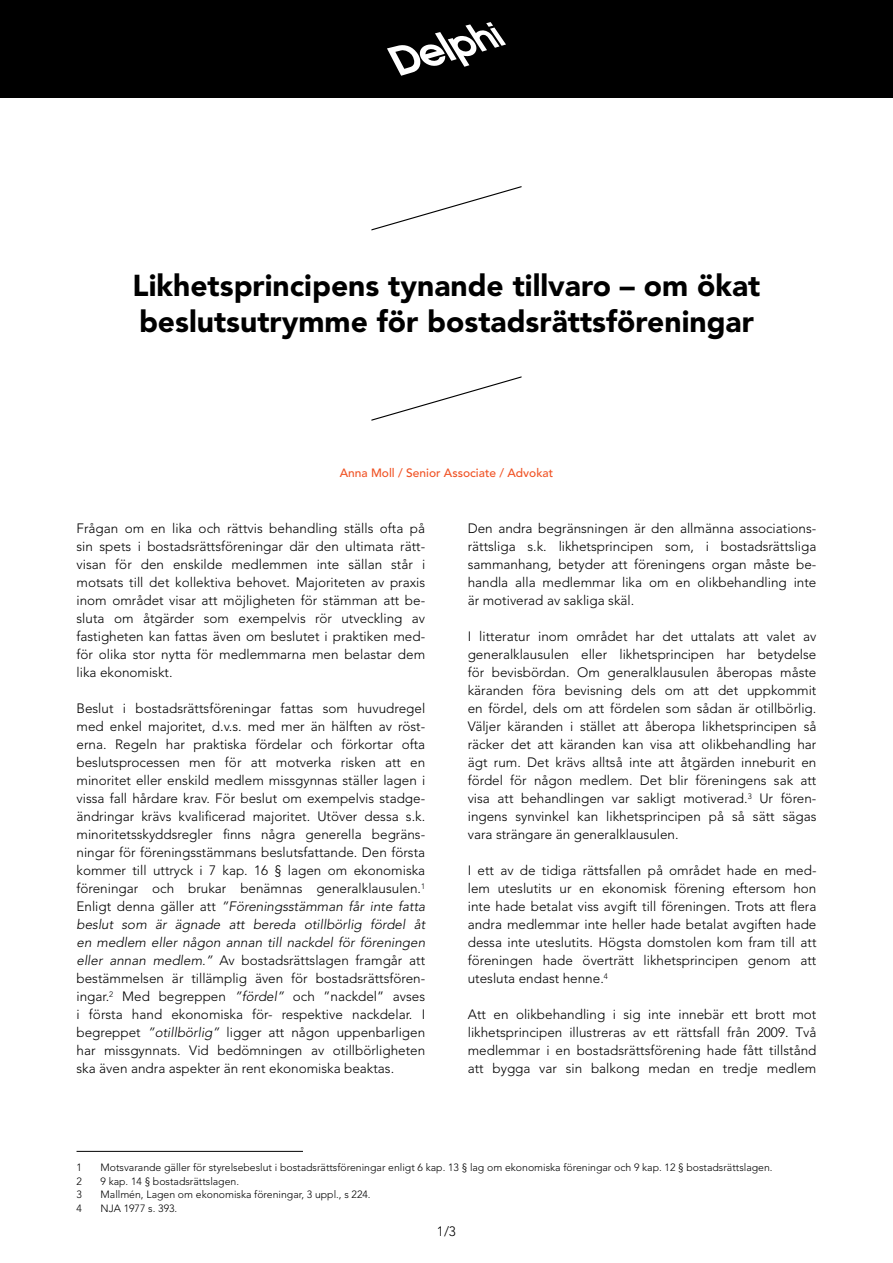
<style>
.page{position:relative;width:893px;height:1263px;background:#fff}
.page>*{position:absolute;margin:0;border:0;box-sizing:border-box;transform-origin:0 0}
.t1{font:900 30px/36px "Avenir LT Std";color:#000}
.t2{font:300 13.5px/18px "Avenir LT Std";color:#000;text-align:justify}
.t3{font:500 12px "Avenir LT Std";color:#f05325}
.t4{font:300 10.5px "Avenir LT Std";color:#000}
.s1{font-style:italic}
</style>
<div class="page">
<div style="left:0;top:0;width:893px;height:98px;background:#000"></div>
<svg style="left:387px;top:22px;width:119px;height:54px"></svg>
<svg style="left:371px;top:186px;width:150px;height:44px"></svg>
<svg style="left:371px;top:376px;width:150px;height:45px"></svg>
<hr style="left:77px;top:1151px;width:226px;height:1px;background:#000">
<h1 class="t1" style="left:133px;top:267px;width:629px">Likhetsprincipens tynande tillvaro – om ökat beslutsutrymme för bostadsrättsföreningar</h1>
<p class="t3" style="left:340px;top:466px;width:215px">Anna Moll / Senior Associate / Advokat</p>
<p class="t2" style="left:77px;top:520px;width:350px">Frågan om en lika och rättvis behandling ställs ofta på sin spets i bostadsrättsföreningar där den ultimata rätt&shy;visan för den enskilde medlemmen inte sällan står i motsats till det kollektiva behovet. Majoriteten av praxis inom området visar att möjligheten för stämman att be&shy;sluta om åtgärder som exempelvis rör utveckling av fastigheten kan fattas även om beslutet i praktiken med&shy;för olika stor nytta för medlemmarna men belastar dem lika ekonomiskt.</p>
<p class="t2" style="left:77px;top:700px;width:350px">Beslut i bostadsrättsföreningar fattas som huvudregel med enkel majoritet, d.v.s. med mer än hälften av röst&shy;erna. Regeln har praktiska fördelar och förkortar ofta beslutsprocessen men för att motverka risken att en minoritet eller enskild medlem missgynnas ställer lagen i vissa fall hårdare krav. För beslut om exempelvis stadge&shy;ändringar krävs kvalificerad majoritet. Utöver dessa s.k. minoritetsskyddsregler finns några generella begräns&shy;ningar för föreningsstämmans beslutsfattande. Den första kommer till uttryck i 7 kap. 16 § lagen om ekonomiska föreningar och brukar benämnas generalklausulen.<sup>1<br></sup>Enligt denna gäller att <span class="s1">”Föreningsstämman får inte fatta beslut som är ägnade att bereda otillbörlig fördel åt en medlem eller någon annan till nackdel för föreningen eller annan medlem.”</span> Av bostadsrättslagen framgår att bestämmelsen är tillämplig även för bostadsrättsfören&shy;ingar.<sup>2</sup> Med begreppen <span class="s1">”fördel”</span> och ”nackdel” avses i första hand ekonomiska för- respektive nackdelar. I begreppet <span class="s1">”otillbörlig”</span> ligger att någon uppenbarligen har missgynnats. Vid bedömningen av otillbörligheten ska även andra aspekter än rent ekonomiska beaktas.</p>
<p class="t2" style="left:468px;top:520px;width:350px">Den andra begränsningen är den allmänna associations&shy;rättsliga s.k. likhetsprincipen som, i bostadsrättsliga sammanhang, betyder att föreningens organ måste be&shy;handla alla medlemmar lika om en olikbehandling inte är motiverad av sakliga skäl.</p>
<p class="t2" style="left:468px;top:628px;width:350px">I litteratur inom området har det uttalats att valet av generalklausulen eller likhetsprincipen har betydelse för bevisbördan. Om generalklausulen åberopas måste käranden föra bevisning dels om att det uppkommit en fördel, dels om att fördelen som sådan är otillbörlig.<br>Väljer käranden i stället att åberopa likhetsprincipen så räcker det att käranden kan visa att olikbehandling har ägt rum. Det krävs alltså inte att åtgärden inneburit en fördel för någon medlem. Det blir föreningens sak att visa att behandlingen var sakligt motiverad.<sup>3</sup> Ur fören&shy;ingens synvinkel kan likhetsprincipen på så sätt sägas vara strängare än generalklausulen.</p>
<p class="t2" style="left:468px;top:862px;width:350px">I ett av de tidiga rättsfallen på området hade en med&shy;lem uteslutits ur en ekonomisk förening eftersom hon inte hade betalat viss avgift till föreningen. Trots att flera andra medlemmar inte heller hade betalat avgiften hade dessa inte uteslutits. Högsta domstolen kom fram till att föreningen hade överträtt likhetsprincipen genom att utesluta endast henne.<sup>4</sup></p>
<p class="t2" style="left:468px;top:1006px;width:350px">Att en olikbehandling i sig inte innebär ett brott mot likhetsprincipen illustreras av ett rättsfall från 2009. Två medlemmar i en bostadsrättsförening hade fått tillstånd att bygga var sin balkong medan en tredje medlem</p>
<p class="t4" style="left:77px;top:1161px;width:7px">1</p>
<p class="t4" style="left:101px;top:1161px;width:674px">Motsvarande gäller för styrelsebeslut i bostadsrättsföreningar enligt 6 kap. 13 § lag om ekonomiska föreningar och 9 kap. 12 § bostadsrättslagen.</p>
<p class="t4" style="left:77px;top:1175px;width:7px">2</p>
<p class="t4" style="left:101px;top:1175px;width:140px">9 kap. 14 § bostadsrättslagen.</p>
<p class="t4" style="left:77px;top:1188px;width:7px">3</p>
<p class="t4" style="left:101px;top:1188px;width:272px">Mallmén, Lagen om ekonomiska föreningar, 3 uppl., s 224.</p>
<p class="t4" style="left:77px;top:1202px;width:7px">4</p>
<p class="t4" style="left:101px;top:1202px;width:78px">NJA 1977 s. 393.</p>
<p class="t2" style="left:437px;top:1222px;width:21px">1/3</p>
</div>
